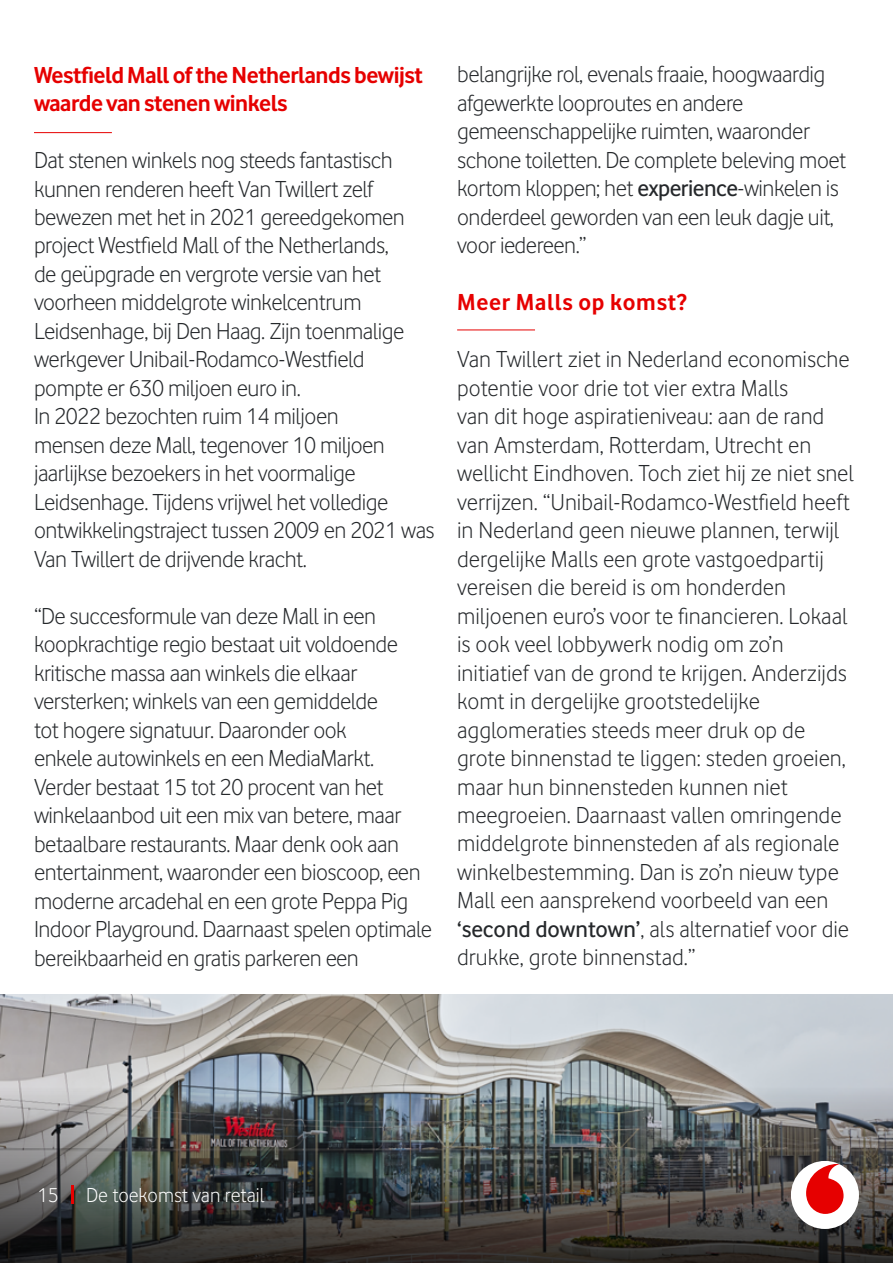
<style>
.page{position:relative;width:893px;height:1263px;background:#fff}
.page>*{position:absolute;margin:0;border:0;box-sizing:border-box;transform-origin:0 0}
.t1{font:300 24px/28.5px "Vodafone";letter-spacing:-.02em;color:#25282b}
.t2{font:300 24px/28.5px "Vodafone";color:#25282b}
.t3{font:700 24px/28.5px "Vodafone";letter-spacing:-.02em;color:#e60000}
.t4{font:700 24px "Vodafone";letter-spacing:.03em;color:#e60000}
.t5{font:300 21px "Vodafone";color:#fff}
.s1{font-weight:500}
</style>
<div class="page">
<img style="left:0;top:994px;width:893px;height:92px">
<img style="left:0;top:1086px;width:893px;height:177px">
<hr style="left:457px;top:330px;width:78px;height:1px;background:#e60000">
<hr style="left:34px;top:132px;width:78px;height:1px;background:#e60000">
<hr style="left:71px;top:1186px;width:3px;height:18px;background:#e60000">
<div style="left:791px;top:1161px;width:68px;height:68px;background:#fff;border-radius:50%"></div>
<svg style="left:806px;top:1164px;width:38px;height:50px"></svg>
<p class="t3" style="left:34px;top:60px;width:390px">Westfield Mall of the Netherlands bewijst waarde van stenen winkels</p>
<p class="t1" style="left:34px;top:145px;width:402px">Dat stenen winkels nog steeds fantastisch kunnen renderen heeft Van Twillert zelf bewezen met het in 2021 gereedgekomen project Westfield Mall of the Netherlands,<br>de geüpgrade en vergrote versie van het voorheen middelgrote winkelcentrum Leidsenhage, bij Den Haag. Zijn toenmalige werkgever Unibail-Rodamco-Westfield pompte er 630 miljoen euro in.<br>In 2022 bezochten ruim 14 miljoen<br>mensen deze Mall, tegenover 10 miljoen jaarlijkse bezoekers in het voormalige Leidsenhage. Tijdens vrijwel het volledige ontwikkelingstraject tussen 2009 en 2021 was Van Twillert de drijvende kracht.</p>
<p class="t1" style="left:34px;top:601px;width:400px">“De succesformule van deze Mall in een koopkrachtige regio bestaat uit voldoende kritische massa aan winkels die elkaar versterken; winkels van een gemiddelde<br>tot hogere signatuur. Daaronder ook<br>enkele autowinkels en een MediaMarkt.<br>Verder bestaat 15 tot 20 procent van het winkelaanbod uit een mix van betere, maar betaalbare restaurants. Maar denk ook aan entertainment, waaronder een bioscoop, een moderne arcadehal en een grote Peppa Pig Indoor Playground. Daarnaast spelen optimale bereikbaarheid en gratis parkeren een</p>
<p class="t1" style="left:457px;top:60px;width:391px">belangrijke rol, evenals fraaie, hoogwaardig afgewerkte looproutes en andere gemeenschappelijke ruimten, waaronder schone toiletten. De complete beleving moet kortom kloppen; het <span class="s1">experience</span>-winkelen is onderdeel geworden van een leuk dagje uit, voor iedereen.”</p>
<p class="t4" style="left:457px;top:288px;width:231px">Meer Malls op komst?</p>
<p class="t2" style="left:457px;top:345px;width:398px">Van Twillert ziet in Nederland economische potentie voor drie tot vier extra Malls<br>van dit hoge aspiratieniveau: aan de rand van Amsterdam, Rotterdam, Utrecht en wellicht Eindhoven. Toch ziet hij ze niet snel verrijzen. “Unibail-Rodamco-Westfield heeft in Nederland geen nieuwe plannen, terwijl dergelijke Malls een grote vastgoedpartij vereisen die bereid is om honderden miljoenen euro’s voor te financieren. Lokaal is ook veel lobbywerk nodig om zo’n initiatief van de grond te krijgen. Anderzijds komt in dergelijke grootstedelijke agglomeraties steeds meer druk op de grote binnenstad te liggen: steden groeien, maar hun binnensteden kunnen niet meegroeien. Daarnaast vallen omringende middelgrote binnensteden af als regionale winkelbestemming. Dan is zo’n nieuw type Mall een aansprekend voorbeeld van een <span class="s1">‘second downtown’</span>, als alternatief voor die drukke, grote binnenstad.”</p>
<p class="t5" style="left:37px;top:1182px;width:23px">15</p>
<p class="t5" style="left:86px;top:1182px;width:180px">De toekomst van retail</p>
</div>
